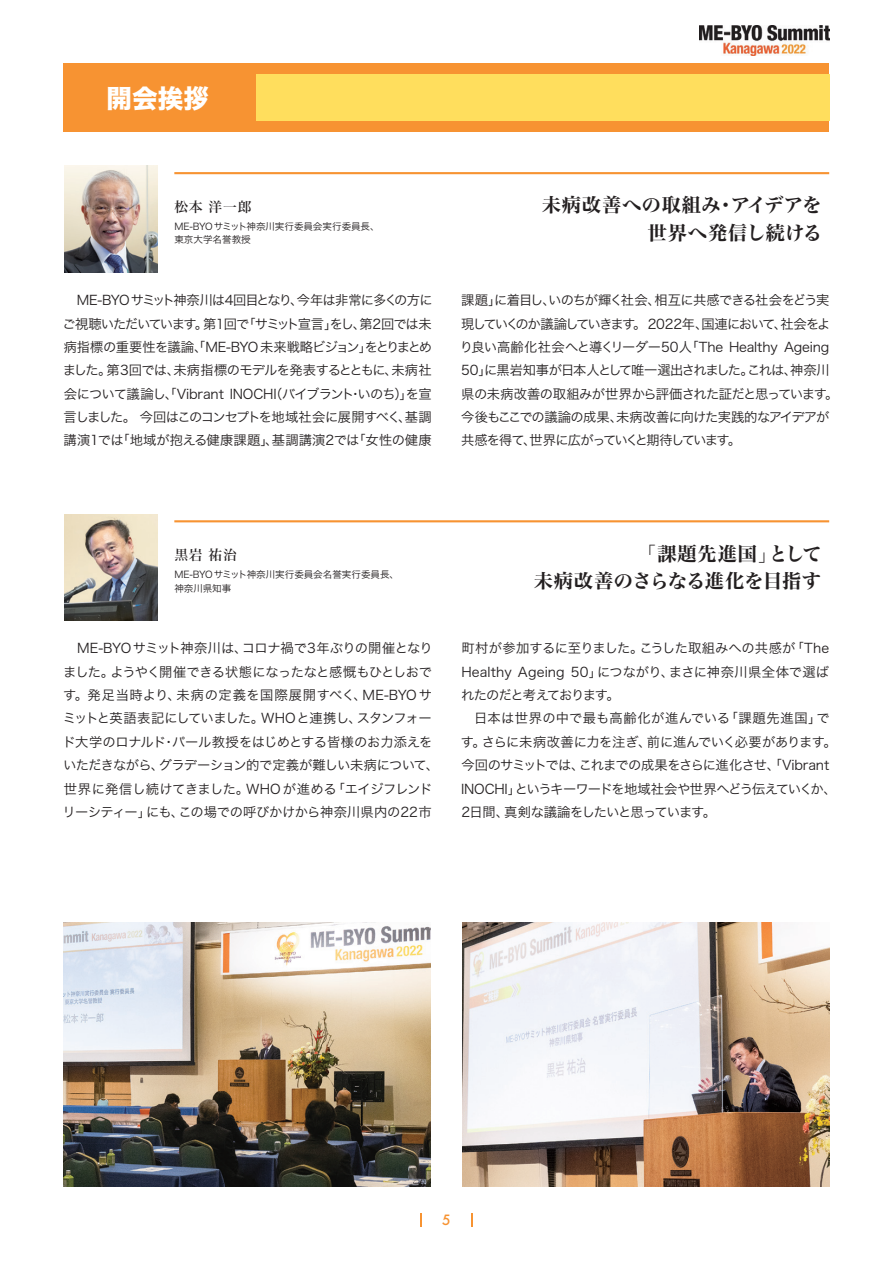
<style>
.page{position:relative;width:893px;height:1263px;background:#fff}
.page>*{position:absolute;margin:0;border:0;box-sizing:border-box;transform-origin:0 0}
.段落スタイル_1{font:25.5px "Hira Kaku Std W8";color:#fff}
.t1{font:19.2px "Hira Min Std W7";letter-spacing:.03em;color:#231f20}
.t2{font:19.2px "Hira Min Std W7";letter-spacing:.05em;color:#231f20}
.t3{font:13.8px "Hira Min Std W5";letter-spacing:.05em;color:#231f20}
.t4{font:500 13.8px "Futura";color:#f79332}
.段落スタイル_1-2{font:13.35px/23.4px "Hira Kaku Std W3";letter-spacing:-.035em;color:#231f20}
.段落スタイル_1-3{font:13.35px/23.4px "Hira Kaku Std W3";letter-spacing:-.065em;color:#231f20}
.段落スタイル_1-4{font:13.35px/23.4px "Hira Kaku Std W3";letter-spacing:-.015em;color:#231f20}
.段落スタイル_1-5{font:13.35px "Hira Kaku Std W3";letter-spacing:-.06em;color:#231f20}
.段落スタイル_1-6{font:13.35px/23.4px "Hira Kaku Std W3";letter-spacing:-.055em;color:#231f20}
.段落スタイル_1-7{font:13.35px/23.4px "Hira Kaku Std W3";letter-spacing:-.07em;color:#231f20}
.段落スタイル_1-8{font:13.35px/23.4px "Hira Kaku Std W3";letter-spacing:-.075em;color:#231f20}
.段落スタイル_1-9{font:13.35px/23.4px "Hira Kaku Std W3";letter-spacing:.005em;color:#231f20}
.段落スタイル_1-10{font:13.35px/23.4px "Hira Kaku Std W3";letter-spacing:-.01em;color:#231f20}
.段落スタイル_1-11{font:13.35px "Hira Kaku Std W3";letter-spacing:.01em;color:#231f20}
.段落スタイル_1-12{font:13.35px "Hira Kaku Std W3";letter-spacing:-.1em;color:#231f20}
.段落スタイル_1-13{font:13.35px "Hira Kaku Std W3";letter-spacing:.02em;color:#231f20}
.段落スタイル_1-14{font:13.35px "Hira Kaku Std W3";letter-spacing:-.13em;color:#231f20}
.段落スタイル_1-15{font:13.35px "Hira Kaku Std W3";letter-spacing:.04em;color:#231f20}
.段落スタイル_1-16{font:13.35px "Hira Kaku Std W3";color:#231f20}
.t5{font:9.6px/13.8px "Hira Kaku Std W3";color:#231f20}
</style>
<div class="page">
<img style="left:700px;top:26px;width:129px;height:30px">
<svg style="left:420px;top:1213px;width:2px;height:14px"></svg>
<svg style="left:471px;top:1213px;width:2px;height:14px"></svg>
<img style="left:64px;top:166px;width:94px;height:106px">
<hr style="left:174px;top:172px;width:655px;height:2px;background:#f79332">
<img style="left:64px;top:514px;width:94px;height:106px">
<hr style="left:174px;top:520px;width:655px;height:2px;background:#f79332">
<div style="left:64px;top:64px;width:765px;height:68px;background:#f79332"></div>
<div style="left:256px;top:74px;width:573px;height:47px;background:#ffde5d"></div>
<img style="left:64px;top:922px;width:367px;height:264px">
<img style="left:462px;top:922px;width:367px;height:264px">
<p class="段落スタイル_1" style="left:106px;top:84px;width:104px">開会挨拶</p>
<p class="t3" style="left:174px;top:196px;width:79px">松本洋一郎</p>
<p class="t5" style="left:174px;top:219px;width:207px">ME-BYOサミット神奈川実行委員会実行委員長、東京大学名誉教授</p>
<p class="t1" style="left:731px;top:191px;width:92px">アイデアを</p>
<p class="t2" style="left:542px;top:191px;width:180px">未病改善への取組み</p>
<p class="t1" style="left:648px;top:219px;width:176px">世界へ発信し続ける</p>
<p class="t1" style="left:716px;top:191px;width:21px">・</p>
<p class="段落スタイル_1-5" style="left:77px;top:290px;width:357px">ME-BYOサミット神奈川は4回目となり今年は非常に多くの方に</p>
<p class="段落スタイル_1-8" style="left:242px;top:288px;width:191px;text-indent:48px">、<br>「サミット宣言をし第、 2回では未</p>
<p class="段落スタイル_1-2" style="left:203px;top:312px;width:48px">第1回で</p>
<p class="段落スタイル_1-3" style="left:62px;top:312px;width:371px">ご視聴いただいています<br>病指標の重要性を議論、「ME-BYO 未来戦略ビジョンをとりまとめ</p>
<p class="段落スタイル_1-2" style="left:324px;top:312px;width:15px">」</p>
<p class="段落スタイル_1-2" style="left:195px;top:312px;width:15px">。</p>
<p class="段落スタイル_1-2" style="left:173px;top:335px;width:260px;text-indent:185px">」<br>未病指標のモデルを発表するとともに未病社</p>
<p class="段落スタイル_1-2" style="left:385px;top:358px;width:15px">、</p>
<p class="段落スタイル_1-2" style="left:107px;top:358px;width:75px">第3回では、</p>
<p class="段落スタイル_1-2" style="left:63px;top:358px;width:50px">ました。</p>
<p class="段落スタイル_1-3" style="left:494px;top:288px;width:168px">に着目しいのちが輝く社会、</p>
<p class="段落スタイル_1-2" style="left:542px;top:288px;width:15px">、</p>
<p class="段落スタイル_1-6" style="left:654px;top:288px;width:176px">相互に共感できる社会をどう実</p>
<p class="段落スタイル_1-2" style="left:461px;top:288px;width:42px">課題」</p>
<p class="段落スタイル_1-14" style="left:461px;top:313px;width:176px">現していくのか議論していきます</p>
<p class="段落スタイル_1-2" style="left:633px;top:312px;width:77px">。2022年、</p>
<p class="段落スタイル_1-6" style="left:701px;top:312px;width:131px">国連において社会をよ</p>
<p class="段落スタイル_1-2" style="left:774px;top:312px;width:15px">、</p>
<p class="段落スタイル_1-4" style="left:747px;top:335px;width:84px;text-indent:-288px">り良い高齢化社会へと導くリーダー50 「人 The Healthy<br>これは神奈川</p>
<p class="段落スタイル_1-2" style="left:784px;top:358px;width:15px">、</p>
<p class="段落スタイル_1-2" style="left:784px;top:335px;width:47px">Ageing</p>
<p class="段落スタイル_1-8" style="left:461px;top:358px;width:294px">50 に黒岩知事が日本人として唯一選出されました。</p>
<p class="段落スタイル_1-2" style="left:478px;top:358px;width:15px">」</p>
<p class="段落スタイル_1-5" style="left:269px;top:384px;width:145px">（バイブラントいのち）」</p>
<p class="段落スタイル_1-3" style="left:64px;top:382px;width:370px">会について議論し<br>言しました。今回はこのコンセプトを地域社会に展開すべく基調</p>
<p class="段落スタイル_1-2" style="left:352px;top:405px;width:81px;text-indent:46px">、<br>「女性の健康</p>
<p class="段落スタイル_1-4" style="left:163px;top:382px;width:115px">、「Vibrant INOCHI</p>
<p class="段落スタイル_1-2" style="left:406px;top:382px;width:28px">を宣</p>
<p class="段落スタイル_1-2" style="left:349px;top:382px;width:15px">・</p>
<p class="段落スタイル_1-11" style="left:117px;top:430px;width:163px">「地域が抱える健康課題」、</p>
<p class="段落スタイル_1-2" style="left:64px;top:429px;width:61px">講演1では</p>
<p class="段落スタイル_1-11" style="left:272px;top:430px;width:89px">基調講演2では</p>
<p class="段落スタイル_1-2" style="left:461px;top:382px;width:370px;text-align:right">県の未病改善の取組みが世界から評価された証だと思っています未病改善に向けた実践的なアイデアが</p>
<p class="段落スタイル_1-2" style="left:825px;top:382px;width:15px">。</p>
<p class="段落スタイル_1-2" style="left:461px;top:405px;width:163px">今後もここでの議論の成果、</p>
<p class="段落スタイル_1-12" style="left:461px;top:430px;width:270px">共感を得て世界に広がっていくと期待しています</p>
<p class="段落スタイル_1-2" style="left:523px;top:429px;width:15px">、</p>
<p class="段落スタイル_1-2" style="left:728px;top:429px;width:15px">。</p>
<p class="t3" style="left:174px;top:545px;width:64px">黒岩祐治</p>
<p class="t5" style="left:174px;top:567px;width:226px">ME-BYOサミット神奈川実行委員会名誉実行委員長、神奈川県知事</p>
<p class="t1" style="left:637px;top:539px;width:141px">「課題先進国」</p>
<p class="t1" style="left:534px;top:567px;width:289px">未病改善のさらなる進化を目指す</p>
<p class="t1" style="left:769px;top:539px;width:54px">として</p>
<p class="段落スタイル_1-2" style="left:242px;top:636px;width:192px">コロナ禍で3年ぶりの開催となり</p>
<p class="段落スタイル_1-2" style="left:110px;top:636px;width:323px;text-indent:-33px">ME-BYO サミット神奈川は、<br>ようやく開催できる状態になったなと感慨もひとしおで</p>
<p class="段落スタイル_1-2" style="left:63px;top:660px;width:53px">ました。</p>
<p class="段落スタイル_1-15" style="left:177px;top:685px;width:192px">未病の定義を国際展開すべく、</p>
<p class="段落スタイル_1-2" style="left:63px;top:683px;width:119px">す。発足当時より、</p>
<p class="段落スタイル_1-2" style="left:363px;top:683px;width:71px">ME-BYO サ</p>
<p class="段落スタイル_1-2" style="left:461px;top:636px;width:183px">町村が参加するに至りました。</p>
<p class="段落スタイル_1-16" style="left:639px;top:638px;width:158px">こうした取組みへの共感が</p>
<p class="段落スタイル_1-2" style="left:791px;top:636px;width:40px">「The</p>
<p class="段落スタイル_1-13" style="left:669px;top:662px;width:162px">まさに神奈川県全体で選ば</p>
<p class="段落スタイル_1-2" style="left:597px;top:660px;width:79px">につながり、</p>
<p class="段落スタイル_1-2" style="left:571px;top:660px;width:33px">50」</p>
<p class="段落スタイル_1-6" style="left:461px;top:660px;width:160px">Healthy<br>れたのだと考えております。</p>
<p class="段落スタイル_1-2" style="left:518px;top:660px;width:48px">Ageing</p>
<p class="段落スタイル_1-11" style="left:261px;top:708px;width:102px">WHOと連携し、</p>
<p class="段落スタイル_1-2" style="left:172px;top:706px;width:262px;text-indent:-109px">ミットと英語表記にしていました。<br>パール教授をはじめとする皆様のお力添えを</p>
<p class="段落スタイル_1-2" style="left:357px;top:706px;width:76px">スタンフォー</p>
<p class="段落スタイル_1-2" style="left:159px;top:730px;width:282px;text-indent:-97px">ド大学のロナルド<br>グラデーション的で定義が難しい未病について、</p>
<p class="段落スタイル_1-2" style="left:162px;top:730px;width:15px">・</p>
<p class="段落スタイル_1-5" style="left:63px;top:755px;width:102px">いただきながら、</p>
<p class="段落スタイル_1-7" style="left:332px;top:777px;width:102px">「エイジフレンド</p>
<p class="段落スタイル_1-10" style="left:179px;top:777px;width:255px;text-indent:-115px">世界に発信し続けてきました。<br>この場での呼びかけから神奈川県内の22市</p>
<p class="段落スタイル_1-13" style="left:246px;top:778px;width:92px">WHOが進める</p>
<p class="段落スタイル_1-2" style="left:146px;top:800px;width:40px">にも、</p>
<p class="段落スタイル_1-2" style="left:63px;top:800px;width:90px">リーシティー」</p>
<p class="段落スタイル_1-2" style="left:725px;top:706px;width:98px">「課題先進国」</p>
<p class="段落スタイル_1-9" style="left:647px;top:706px;width:191px;text-indent:-173px">日本は世界の中で最も高齢化が進んでいる<br>前に進んでいく必要があります。</p>
<p class="段落スタイル_1-2" style="left:816px;top:706px;width:15px">で</p>
<p class="段落スタイル_1-2" style="left:482px;top:730px;width:171px">さらに未病改善に力を注ぎ、</p>
<p class="段落スタイル_1-2" style="left:461px;top:730px;width:26px">す。</p>
<p class="段落スタイル_1-2" style="left:579px;top:753px;width:252px">これまでの成果をさらに進化させ、「Vibrant</p>
<p class="段落スタイル_1-7" style="left:515px;top:753px;width:323px;text-indent:-54px">今回のサミットでは、<br>というキーワードを地域社会や世界へどう伝えていくか、</p>
<p class="段落スタイル_1-2" style="left:504px;top:777px;width:213px;text-indent:-43px">INOCHI」<br>真剣な議論をしたいと思っています。</p>
<p class="段落スタイル_1-2" style="left:461px;top:800px;width:49px">2日間、</p>
<p class="t4" style="left:442px;top:1211px;width:10px">5</p>
</div>
